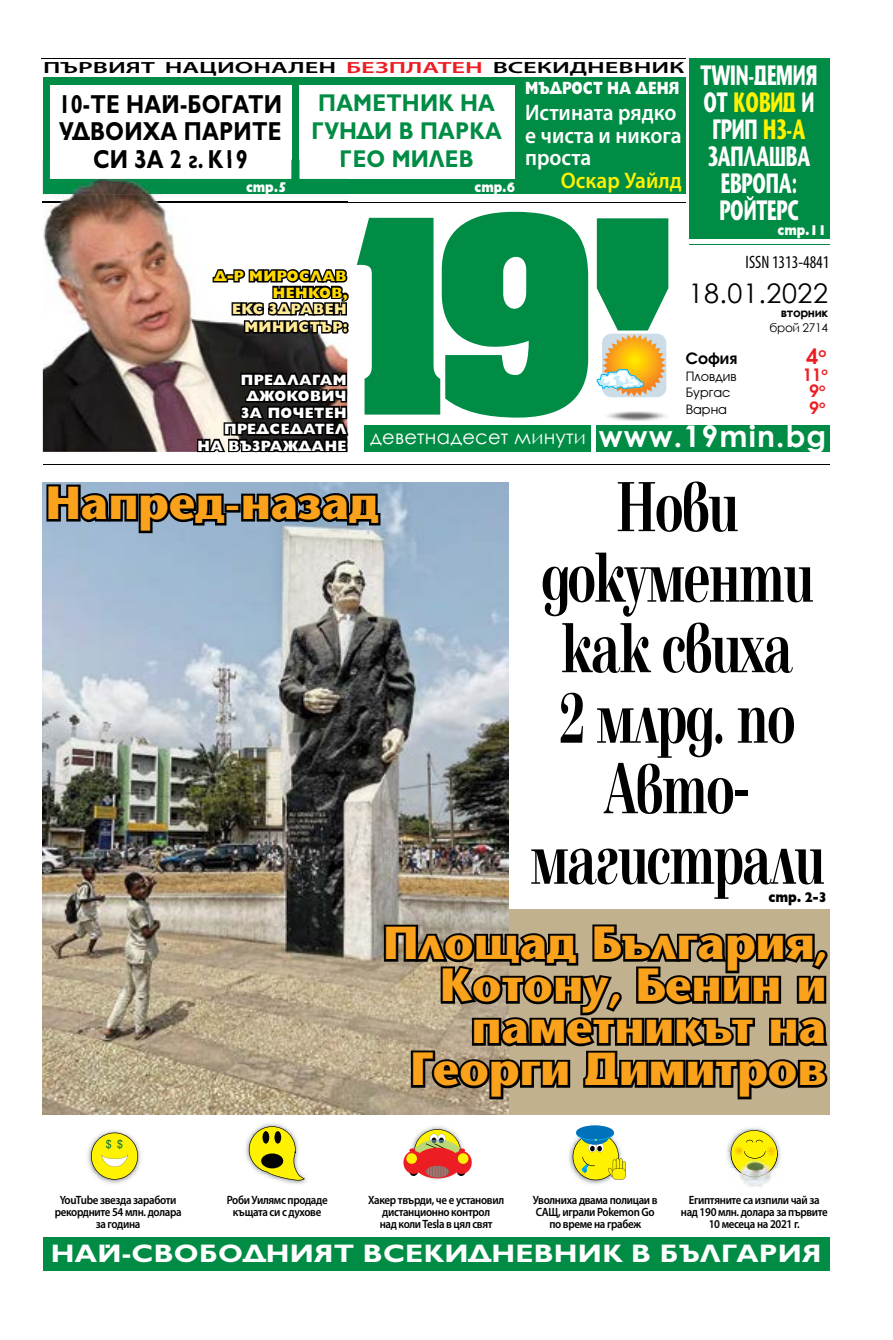
<style>
.page{position:relative;width:893px;height:1340px;background:#fff}
.page>*{position:absolute;margin:0;border:0;box-sizing:border-box;transform-origin:0 0}
.t1{font:700 73.5px/70.5px "Elfin CYR";letter-spacing:-.025em;color:#000;text-align:center;scale:.69 1}
.t2{font:46.5px/42px "Stone Sans";color:#faa21b;text-align:right}
.t3{font:700 29.85px "Century Gothic";letter-spacing:.04em;color:#fff}
.t4{font:27.9px/27px "Stone Sans";color:#fff;text-align:center;scale:.62 1}
.t5{font:27px "Century Gothic";letter-spacing:.02em;color:#000}
.t6{font:700 26.1px/27.6px "Gilt";letter-spacing:.01em;color:#000;scale:.83 1}
.t7{font:700 25.5px "Gilt";letter-spacing:.01em;color:#fff;scale:1.12 1}
.t8{font:700 24.3px/28.2px "Gilt";letter-spacing:.01em;color:#008c44;text-align:center;scale:.88 1}
.t9{font:600 22.5px/22.5px "Myriad Pro";color:#fff;scale:.95 1}
.t10{font:600 22.5px "Myriad Pro";color:#fff200;scale:.95 1}
.t11{font:700 22.35px "Avanti CYR";color:#ed1d24}
.t12{font:19.5px "Century Gothic";letter-spacing:.01em;color:#fff}
.t13{font:condensed 18px "Myriad Pro";color:#000;scale:.95 1}
.t14{font:800 17.85px "Gilt";color:#fff;scale:.76 1}
.t15{font:700 17.85px "Avanti CYR";color:#ed1d24}
.t16{font:700 16.35px "Avanti CYR";color:#000}
.t17{font:600 16.2px "Myriad Pro";color:#000;scale:1.63 1}
.t18{font:800 15px/16.5px "Gilt";letter-spacing:.03em;color:#fff;text-align:right;scale:.94 1}
.t19{font:800 15px/18px "Gilt";letter-spacing:.03em;color:#ffea95;text-align:right;scale:.94 1}
.t20{font:800 15px/16.5px "Gilt";letter-spacing:.03em;color:#ffda00;text-align:right;scale:.94 1}
.t21{font:800 14.25px "Gilt";color:#fff;scale:.87 1}
.t22{font:800 14.25px "Gilt";color:#000;scale:.89 1}
.t23{font:13.35px "Avanti CYR";color:#000}
.t24{font:600 12px/12px "Myriad Pro";letter-spacing:-.03em;color:#000;text-align:center;scale:.91 1}
.t25{font:12px "Century Gothic";letter-spacing:-.03em;color:#000}
.t26{font:700 12px "Century Gothic";letter-spacing:-.03em;color:#000}
.s1{color:#ed1d24}
.s2{color:#fff200}
</style>
<div class="page">
<svg style="left:597px;top:218px;width:71px;height:112px;background:#1b9858"></svg>
<div style="left:365px;top:425px;width:465px;height:27px;background:#008c44"></div>
<div style="left:591px;top:420px;width:5px;height:35px;background:#fff"></div>
<hr style="left:43px;top:202px;width:643px;height:1px;background:#000">
<svg style="left:357px;top:212px;width:231px;height:205px"></svg>
<hr style="left:43px;top:464px;width:787px;height:1px;background:#000">
<hr style="left:42px;top:58px;width:644px;height:1px;background:#000">
<hr style="left:689px;top:244px;width:140px;height:1px;background:#008c44">
<div style="left:43px;top:78px;width:643px;height:116px;background:#008c44"></div>
<img style="left:603px;top:334px;width:63px;height:63px">
<img style="left:607px;top:411px;width:59px;height:9px">
<svg style="left:597px;top:369px;width:47px;height:20px"></svg>
<div style="left:50px;top:86px;width:241px;height:93px;background:#fff"></div>
<div style="left:300px;top:86px;width:215px;height:93px;background:#fff"></div>
<img style="left:569px;top:1128px;width:43px;height:56px">
<div style="left:576px;top:1125px;width:38px;height:14px;background:#0072bc;border-radius:50%"></div>
<svg style="left:573px;top:1132px;width:53px;height:48px"></svg>
<img style="left:408px;top:1126px;width:59px;height:54px">
<div style="left:457px;top:1166px;width:9px;height:9px;background:#e82128;border-radius:50%"></div>
<svg style="left:451px;top:1150px;width:21px;height:23px"></svg>
<svg style="left:403px;top:1150px;width:21px;height:23px"></svg>
<div style="left:406px;top:1153px;width:11px;height:10px;background:#fff200;border-radius:50%"></div>
<div style="left:458px;top:1153px;width:10px;height:10px;background:#fff200;border-radius:50%"></div>
<svg style="left:409px;top:1129px;width:56px;height:48px"></svg>
<div style="left:689px;top:58px;width:140px;height:180px;background:#008c44"></div>
<div style="left:43px;top:1236px;width:786px;height:34px;background:#008c44"></div>
<div style="left:43px;top:909px;width:786px;height:206px;background:#c2b18f"></div>
<img style="left:43px;top:482px;width:465px;height:632px">
<img style="left:727px;top:1128px;width:54px;height:24px">
<img style="left:744px;top:1183px;width:21px;height:4px">
<img style="left:727px;top:1152px;width:4px;height:15px">
<img style="left:778px;top:1152px;width:3px;height:14px">
<img style="left:730px;top:1167px;width:16px;height:16px">
<img style="left:746px;top:1177px;width:18px;height:6px">
<img style="left:764px;top:1177px;width:7px;height:6px">
<svg style="left:731px;top:1130px;width:47px;height:47px;background:#e8df4a"></svg>
<img style="left:747px;top:1162px;width:17px;height:8px">
<img style="left:87px;top:1130px;width:54px;height:54px">
<img style="left:246px;top:1123px;width:61px;height:61px">
<svg style="left:249px;top:1126px;width:56px;height:54px"></svg>
<div style="left:263px;top:1131px;width:6px;height:12px;background:#000;border-radius:50%"></div>
<div style="left:274px;top:1131px;width:7px;height:12px;background:#000;border-radius:50%"></div>
<div style="left:261px;top:1153px;width:22px;height:15px;background:#000;border-radius:50%"></div>
<svg style="left:382px;top:920px;width:448px;height:181px"></svg>
<svg style="left:44px;top:482px;width:185px;height:53px;background:#5c6b7b"></svg>
<div style="left:224px;top:503px;width:17px;height:9px;border:5px solid #000"></div>
<svg style="left:239px;top:490px;width:144px;height:38px;background:#434f5a"></svg>
<img style="left:43px;top:160px;width:304px;height:292px">
<img style="left:43px;top:202px;width:304px;height:1px">
<img style="left:50px;top:160px;width:241px;height:19px">
<img style="left:300px;top:160px;width:47px;height:19px">
<svg style="left:341px;top:160px;width:6px;height:7px"></svg>
<img style="left:94px;top:160px;width:88px;height:8px">
<svg style="left:189px;top:160px;width:8px;height:8px"></svg>
<img style="left:199px;top:160px;width:48px;height:8px">
<svg style="left:211px;top:265px;width:138px;height:71px"></svg>
<div style="left:342px;top:327px;width:7px;height:7px;border:3px solid #000;border-radius:50%"></div>
<div style="left:342px;top:322px;width:7px;height:7px;border:3px solid #000;border-radius:50%"></div>
<svg style="left:196px;top:368px;width:153px;height:85px;background:#34312e"></svg>
<svg style="left:91px;top:1132px;width:47px;height:47px"></svg>
<h3 class="t17" style="left:43px;top:57px;width:395px">ПЪРВИЯТ НАЦИОНАЛЕН <span class="s1">БЕЗПЛАТЕН</span> ВСЕКИДНЕВНИК</h3>
<h3 class="t6" style="left:59px;top:90px;width:271px">10-ТЕ НАЙ-БОГАТИ<br>УДВОИХА ПАРИТЕ</h3>
<h3 class="t6" style="left:93px;top:146px;width:188px">СИ ЗА 2 г. К19</h3>
<p class="t21" style="left:246px;top:179px;width:48px">стр.5</p>
<h3 class="t8" style="left:311px;top:89px;width:218px">ПАМЕТНИК НА<br>ГУНДИ В ПАРКА<br>ГЕО МИЛЕВ</h3>
<p class="t21" style="left:474px;top:179px;width:48px">стр.6</p>
<h3 class="t14" style="left:525px;top:78px;width:205px">МЪДРОСТ НА ДЕНЯ</h3>
<h3 class="t9" style="left:525px;top:101px;width:166px">Истината рядко е чиста и никога проста</h3>
<h3 class="t10" style="left:561px;top:166px;width:129px">Оскар Уайлд</h3>
<p class="t20" style="left:214px;top:268px;width:144px">Д-Р МИРОСЛАВ<br>НЕНКОВ,</p>
<p class="t19" style="left:232px;top:300px;width:125px">ЕКС ЗДРАВЕН<br>МИНИСТЪР:</p>
<h3 class="t4" style="left:700px;top:62px;width:189px">TWIN-ДЕМИЯ<br>ОТ <span class="s2">КОВИД</span> И<br>ГРИП <span class="s2">H3-A<br></span>ЗАПЛАШВА<br>ЕВРОПА:<br>РОЙТЕРС</h3>
<p class="t21" style="left:778px;top:222px;width:58px">стр.11</p>
<h3 class="t13" style="left:746px;top:252px;width:90px">ISSN 1313-4841</h3>
<h3 class="t5" style="left:688px;top:274px;width:141px">18.01.2022</h3>
<p class="t26" style="left:781px;top:304px;width:49px">вторник</p>
<p class="t25" style="left:769px;top:319px;width:60px">брой 2714</p>
<p class="t18" style="left:198px;top:371px;width:160px">ПРЕДЛАГАМ<br>ДЖОКОВИЧ<br>ЗА ПОЧЕТЕН<br>ПРЕДСЕДАТЕЛ<br>НА ВЪЗРАЖДАНЕ</p>
<h3 class="t12" style="left:370px;top:423px;width:217px">деветнадесет минути</h3>
<h3 class="t16" style="left:686px;top:348px;width:53px">София</h3>
<h3 class="t11" style="left:806px;top:342px;width:21px">4<sup>о</sup></h3>
<p class="t23" style="left:686px;top:368px;width:52px">Пловдив</p>
<h3 class="t15" style="left:802px;top:363px;width:27px">11<sup>о</sup></h3>
<p class="t23" style="left:686px;top:385px;width:46px">Бургас</p>
<h3 class="t15" style="left:809px;top:380px;width:17px">9<sup>о</sup></h3>
<p class="t23" style="left:686px;top:401px;width:43px">Варна</p>
<h3 class="t15" style="left:809px;top:396px;width:17px">9<sup>о</sup></h3>
<h3 class="t3" style="left:599px;top:413px;width:229px">www.19min.bg</h3>
<h2 class="t2" style="left:46px;top:482px;width:334px">Напред-назад</h2>
<h1 class="t1" style="left:530px;top:473px;width:428px">Нови документи как свиха<br>2 млрд. по<br>Авто&shy;магистрали</h1>
<h2 class="t2" style="left:383px;top:922px;width:444px">Площад България,<br>Котону, Бенин и паметникът на<br>Георги Димитров</h2>
<p class="t22" style="left:768px;top:889px;width:68px">стр. 2-3</p>
<p class="t24" style="left:55px;top:1193px;width:141px">YouTube звезда заработи рекордните 54 млн. долара за година</p>
<p class="t24" style="left:227px;top:1193px;width:112px">Роби Уилямс продаде къщата си с духове</p>
<p class="t24" style="left:368px;top:1193px;width:151px">Хакер твърди, че е установил дистанционно контрол<br>над коли Tesla в цял свят</p>
<p class="t24" style="left:533px;top:1193px;width:139px">Уволниха двама полицаи в<br>САЩ, играли Pokemon Go по време на грабеж</p>
<p class="t24" style="left:681px;top:1193px;width:163px">Египтяните са изпили чай за над 190 млн. долара за първите<br>10 месеца на 2021 г.</p>
<h3 class="t7" style="left:51px;top:1238px;width:690px">НАЙ-СВОБОДНИЯТ ВСЕКИДНЕВНИК В БЪЛГАРИЯ</h3>
</div>
